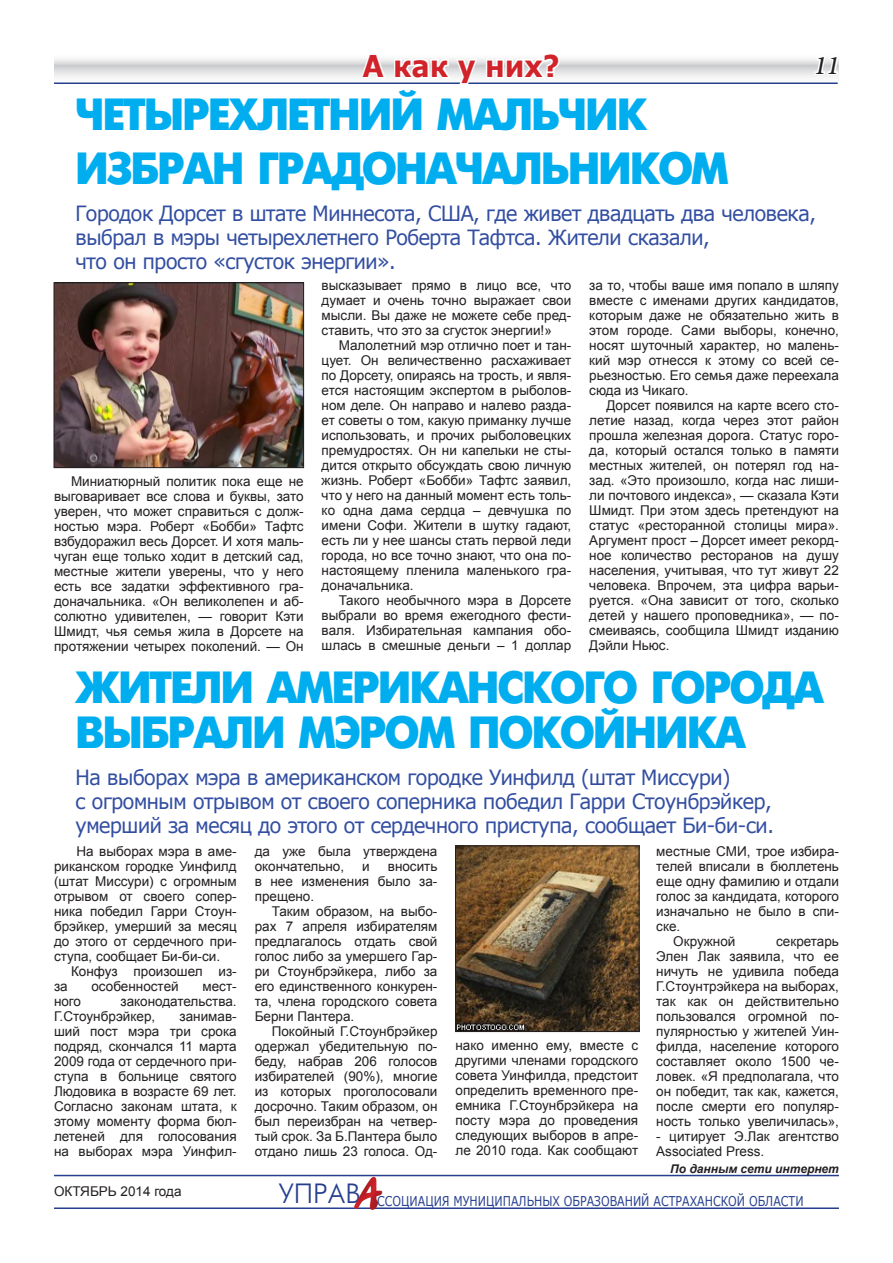
<style>
.page{position:relative;width:893px;height:1263px;background:#fff}
.page>*{position:absolute;margin:0;border:0;box-sizing:border-box;transform-origin:0 0}
.t1{font:700 45px/54px "Futuris";letter-spacing:-.05em;color:#00aeef;scale:.95 1}
.t2{font:44.7px "Tagir CTT";color:#d1232a}
.t3{font:700 30px "Verdana";color:#d1232a;scale:.91 1}
.t4{font:italic 500 27px "Minion Pro";color:#231f20}
.t5{font:21px/24px "Verdana";letter-spacing:-.05em;color:#324ea1;scale:.95 1}
.t6{font:13.5px/15px "Arial";color:#231f20;text-align:justify}
.t7{font:13.5px "Verdana";color:#253f8e;scale:.82 1}
.t8{font:italic 700 12px "Arial";color:#231f20}
</style>
<div class="page">
<hr style="left:54px;top:1175px;width:785px;height:1px;background:#253f8e">
<svg style="left:54px;top:59px;width:784px;height:25px"></svg>
<svg style="left:812px;top:59px;width:27px;height:18px"></svg>
<hr style="left:54px;top:1207px;width:785px;height:2px;background:#253f8e">
<div style="left:346px;top:1165px;width:58px;height:63px;background:#231f20;opacity:.5"></div>
<img style="left:457px;top:848px;width:180px;height:182px">
<div style="left:455px;top:846px;width:184px;height:186px;border:1px solid #231f20"></div>
<img style="left:56px;top:285px;width:246px;height:181px">
<div style="left:54px;top:283px;width:250px;height:185px;border:1px solid #231f20"></div>
<svg style="left:359px;top:59px;width:203px;height:25px"></svg>
<h3 class="t3" style="left:362px;top:47px;width:218px">А как у них?</h3>
<h3 class="t4" style="left:814px;top:46px;width:27px">11</h3>
<h1 class="t1" style="left:75px;top:88px;width:689px">Четырехлетний мальчик избран градоначальником</h1>
<h3 class="t5" style="left:75px;top:201px;width:782px">Городок Дорсет в штате М иннесота, США, где живет двадцать два человека, выбрал в мэры четырехлетнего Роберта Тафтса. Жители сказали,<br>что он просто «сгусток энергии».</h3>
<p class="t6" style="left:54px;top:474px;width:251px;text-indent:17px">Миниатюрный политик пока еще не выговаривает все слова и буквы, зато уверен, что может справиться с долж&shy;ностью мэра. Роберт «Бобби» Тафтс взбудоражил весь Дорсет. И хотя маль&shy;чуган еще только ходит в детский сад, местные жители уверены, что у него есть все задатки эффективного гра&shy;доначальника. «Он великолепен и аб&shy;солютно удивителен, — говорит Кэти Шмидт, чья семья жила в Дорсете на протяжении четырех поколений. — Он</p>
<p class="t6" style="left:322px;top:278px;width:251px">высказывает прямо в лицо все, что думает и очень точно выражает свои мысли. Вы даже не можете себе пред&shy;ставить, что это за сгусток энергии!»</p>
<p class="t6" style="left:322px;top:338px;width:251px;text-indent:17px">Малолетний мэр отлично поет и тан&shy;цует. Он величественно расхаживает по Дорсету, опираясь на трость, и явля&shy;ется настоящим экспертом в рыболов&shy;ном деле. Он направо и налево разда&shy;ет советы о том, какую приманку лучше использовать, и прочих рыболовецких премудростях. Он ни капельки не сты&shy;дится открыто обсуждать свою личную жизнь. Роберт «Бобби» Тафтс заявил, что у него на данный момент есть толь&shy;ко одна дама сердца – девчушка по имени Софи. Жители в шутку гадают, есть ли у нее шансы стать первой леди города, но все точно знают, что она по&shy;настоящему пленила маленького гра&shy;доначальника.</p>
<p class="t6" style="left:322px;top:593px;width:251px;text-indent:17px">Такого необычного мэра в Дорсете выбрали во время ежегодного фести&shy;валя. Избирательная кампания обо&shy;шлась в смешные деньги – 1 доллар</p>
<p class="t6" style="left:589px;top:278px;width:251px">за то, чтобы ваше имя попало в шляпу вместе с именами других кандидатов, которым даже не обязательно жить в этом городе. Сами выборы, конечно, носят шуточный характер, но малень&shy;кий мэр отнесся к этому со всей се&shy;рьезностью. Его семья даже переехала сюда из Чикаго.</p>
<p class="t6" style="left:589px;top:398px;width:251px;text-indent:17px">Дорсет появился на карте всего сто&shy;летие назад, когда через этот район прошла железная дорога. Статус горо&shy;да, который остался только в памяти местных жителей, он потерял год на&shy;зад. «Это произошло, когда нас лиши&shy;ли почтового индекса», — сказала Кэти Шмидт. При этом здесь претендуют на статус «ресторанной столицы мира».<br>Аргумент прост – Дорсет имеет рекорд&shy;ное количество ресторанов на душу населения, учитывая, что тут живут 22 человека. Впрочем, эта цифра варьи&shy;руется. «Она зависит от того, сколько детей у нашего проповедника», — по&shy;смеиваясь, сообщила Шмидт изданию Дэйли Ньюс.</p>
<h1 class="t1" style="left:75px;top:666px;width:790px;line-height:45px">Жители американского города выбрали мэром покойника</h1>
<h3 class="t5" style="left:75px;top:765px;width:737px">На выборах мэра в американском городке Уинфилд (штат М иссури)<br>с огромным отрывом от своего соперника победил Гарри Стоунбрэйкер, умерший за месяц до этого от сердечного приступа, сообщает Би-би-си.</h3>
<p class="t6" style="left:54px;top:844px;width:184px;text-indent:22px">На выборах мэра в аме&shy;риканском городке Уинфилд (штат Миссури) с огромным отрывом от своего сопер&shy;ника победил Гарри Стоун&shy;брэйкер, умерший за месяц до этого от сердечного при&shy;ступа, сообщает Би-би-си.</p>
<p class="t6" style="left:71px;top:964px;width:167px">Конфуз произошел из-</p>
<p class="t6" style="left:54px;top:979px;width:15px">за</p>
<p class="t6" style="left:91px;top:979px;width:89px">особенностей</p>
<p class="t6" style="left:203px;top:979px;width:36px">мест-</p>
<p class="t6" style="left:54px;top:994px;width:29px">ного</p>
<p class="t6" style="left:656px;top:843px;width:184px">местные СМИ, трое избира-</p>
<p class="t6" style="left:656px;top:858px;width:184px">телей вписали в бюллетень</p>
<p class="t6" style="left:656px;top:873px;width:184px">еще одну фамилию и отдали</p>
<p class="t6" style="left:656px;top:888px;width:184px">голос за кандидата, которого</p>
<p class="t6" style="left:656px;top:903px;width:184px">изначально не было в спи-</p>
<p class="t6" style="left:656px;top:918px;width:26px">ске.</p>
<p class="t6" style="left:673px;top:933px;width:64px">Окружной</p>
<p class="t6" style="left:255px;top:843px;width:184px">да уже была утверждена окончательно,</p>
<p class="t6" style="left:255px;top:858px;width:184px;text-indent:133px">вносить в нее изменения было за&shy;прещено.</p>
<p class="t6" style="left:255px;top:903px;width:184px;text-indent:17px">Таким образом, на выбо&shy;рах 7 апреля избирателям предлагалось отдать свой голос либо за умершего Гар&shy;ри Стоунбрэйкера, либо за его единственного конкурен&shy;та, члена городского совета Берни Пантера.</p>
<p class="t6" style="left:255px;top:1023px;width:184px;text-indent:17px">Покойный Г.Стоунбрэйкер одержал убедительную по&shy;беду, набрав 206 голосов избирателей (90%), многие из которых проголосовали досрочно. Таким образом, он был переизбран на четвер&shy;тый срок. За Б.Пантера было отдано лишь 23 голоса. Од-</p>
<p class="t6" style="left:362px;top:858px;width:9px">и</p>
<p class="t6" style="left:656px;top:933px;width:184px;text-indent:120px">секретарь Элен Лак заявила, что ее ничуть не удивила победа Г.Стоунтрэйкера на выборах, так как он действительно пользовался огромной по&shy;пулярностью у жителей Уин&shy;филда, население которого составляет около 1500 че&shy;ловек. «Я предполагала, что он победит, так как, кажется, после смерти его популяр&shy;ность только увеличилась»,</p>
<p class="t6" style="left:656px;top:1128px;width:184px">- цитирует Э.Лак агентство<br>Associated Press.</p>
<p class="t6" style="left:54px;top:994px;width:184px;text-indent:66px">законодательства.<br>Г.Стоунбрэйкер,</p>
<p class="t6" style="left:54px;top:1009px;width:184px;text-indent:126px">занимав&shy;ший пост мэра три срока подряд, скончался 11 марта 2009 года от сердечного при&shy;ступа в больнице святого Людовика в возрасте 69 лет.<br>Согласно законам штата, к этому моменту форма бюл&shy;летеней для голосования на выборах мэра Уинфил-</p>
<p class="t6" style="left:455px;top:1038px;width:184px">нако именно ему, вместе с другими членами городского совета Уинфилда, предстоит определить временного пре&shy;емника Г.Стоунбрэйкера на посту мэра до проведения следующих выборов в апре&shy;ле 2010 года. Как сообщают</p>
<p class="t6" style="left:54px;top:1184px;width:129px">октябрь 2014 года</p>
<p class="t8" style="left:670px;top:1161px;width:170px">По данным сети интернет</p>
<h2 class="t2" style="left:354px;top:1166px;width:26px">А</h2>
<p class="t7" style="left:279px;top:1192px;width:642px"><sup>УПРАВ</sup> ссоциация муниципальных образований Астраханской области</p>
</div>
